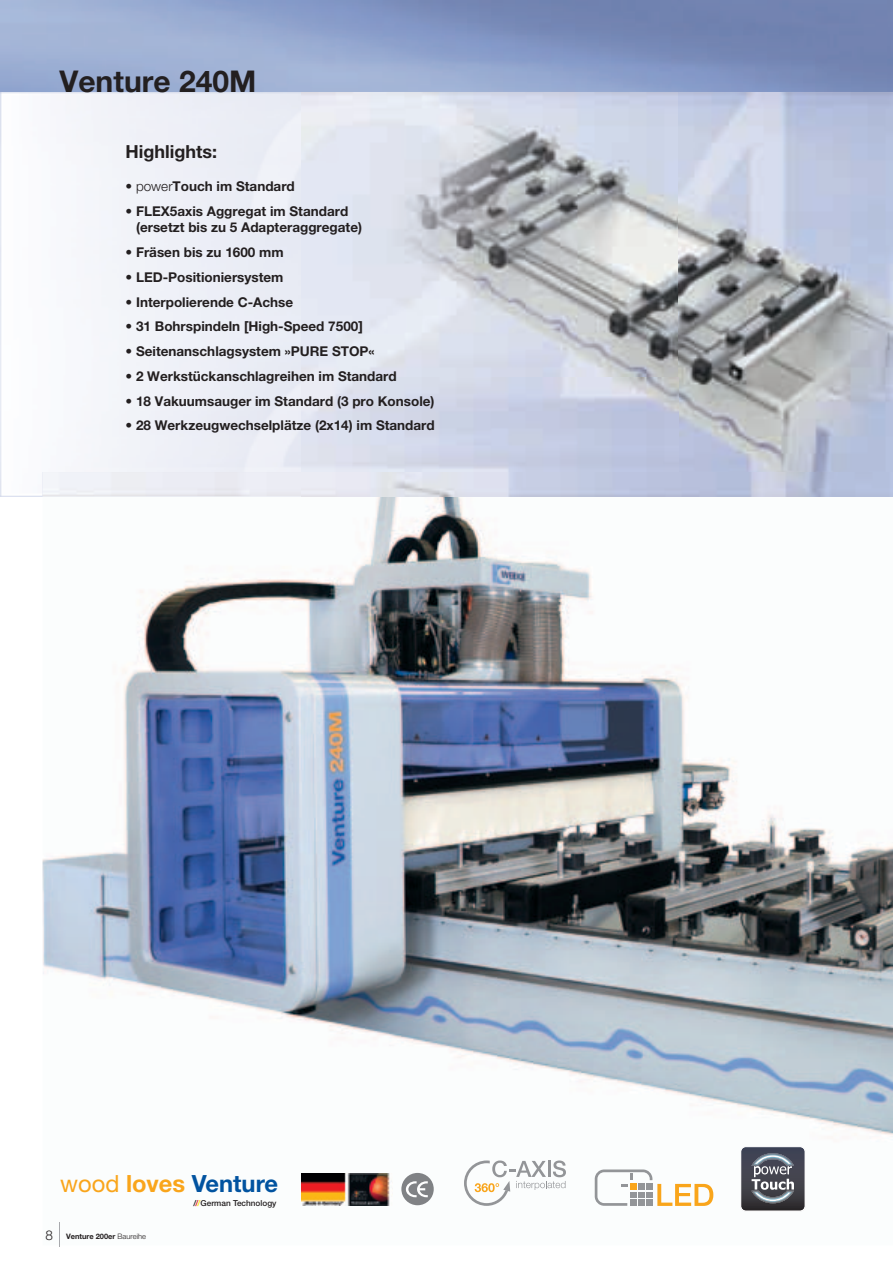
<style>
.page{position:relative;width:893px;height:1263px;background:#fff}
.page>*{position:absolute;margin:0;border:0;box-sizing:border-box;transform-origin:0 0}
.t1{font:700 30px "Helvetica Neue LTW1 G";color:#231f20}
.t2{font:700 23.7px "Helvetica Neue";color:#0153a0}
.t3{font:700 18px "Helvetica Neue LTW1 G";color:#231f20}
.t4{font:700 13.5px/16.5px "Helvetica Neue LTW1 G";color:#231f20}
.t5{font:500 8.25px "Helvetica Neue";color:#231f20}
.t6{font:700 7.5px "Helvetica Neue LTW1 G";color:#231f20}
.s1{font-weight:300}
.s2{font-weight:400;color:#f9a51b}
.s3{color:#f9a51b}
.s4{color:#d7171f}
.s5{color:#ffdc01}
.s6{font-weight:300;font-size:13.5px}
</style>
<div class="page">
<img style="left:43px;top:496px;width:850px;height:749px">
<img style="left:0;top:92px;width:892px;height:404px">
<img style="left:302px;top:1173px;width:91px;height:32px">
<div style="left:401px;top:1173px;width:33px;height:32px;background:#808285;border-radius:50%"></div>
<svg style="left:406px;top:1181px;width:22px;height:16px"></svg>
<svg style="left:464px;top:1160px;width:102px;height:46px"></svg>
<svg style="left:595px;top:1169px;width:118px;height:37px"></svg>
<img style="left:892px;top:92px;width:1px;height:380px">
<svg style="left:892px;top:472px;width:1px;height:24px"></svg>
<svg style="left:740px;top:1146px;width:66px;height:66px"></svg>
<svg style="left:60px;top:1222px;width:1px;height:23px"></svg>
<h1 class="t1" style="left:60px;top:63px;width:198px">Venture 240M</h1>
<h3 class="t3" style="left:125px;top:141px;width:93px">Highlights:</h3>
<p class="t4" style="left:125px;top:178px;width:171px"><span class="s1">• power</span>Touch im Standard</p>
<p class="t4" style="left:136px;top:203px;width:228px;text-indent:-11px"><span class="s1">•</span> FLEX5axis Aggregat im Standard (ersetzt bis zu 5 Adapteraggregate)</p>
<p class="t4" style="left:125px;top:244px;width:160px"><span class="s1">•</span> Fräsen bis zu 1600 mm</p>
<p class="t4" style="left:125px;top:269px;width:160px"><span class="s1">•</span> LED-Positioniersystem</p>
<p class="t4" style="left:125px;top:293px;width:169px"><span class="s1">•</span> Interpolierende C-Achse</p>
<p class="t4" style="left:125px;top:318px;width:239px"><span class="s1">•</span> 31 Bohrspindeln [High-Speed 7500]</p>
<p class="t4" style="left:125px;top:343px;width:251px"><span class="s1">•</span> Seitenanschlagsystem »PURE STOP«</p>
<p class="t4" style="left:125px;top:368px;width:273px"><span class="s1">•</span> 2 Werkstückanschlagreihen im Standard</p>
<p class="t4" style="left:125px;top:392px;width:311px"><span class="s1">•</span> 18 Vakuumsauger im Standard (3 pro Konsole)</p>
<p class="t4" style="left:125px;top:417px;width:311px"><span class="s1">•</span> 28 Werkzeugwechselplätze (2x14) im Standard</p>
<h2 class="t2" style="left:60px;top:1169px;width:220px"><span class="s2">wood</span> <span class="s3">loves</span> Venture</h2>
<p class="t5" style="left:193px;top:1198px;width:85px">/<span class="s4">/</span><span class="s5">/</span> German Technology</p>
<p class="t6" style="left:46px;top:1231px;width:102px"><span class="s6">8</span> Venture 200er <span class="s1">Baureihe</span></p>
</div>
